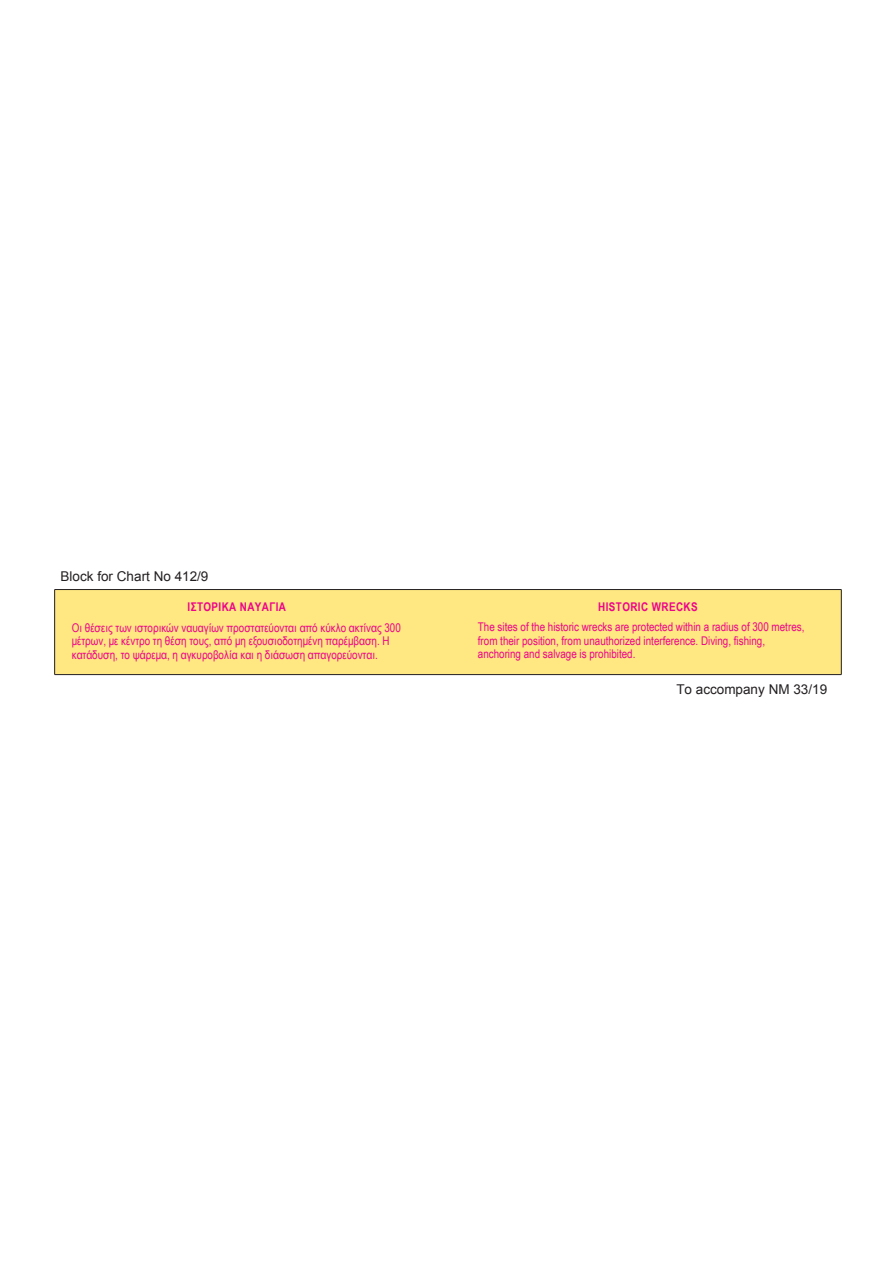
<style>
.page{position:relative;width:893px;height:1263px;background:#fff}
.page>*{position:absolute;margin:0;border:0;box-sizing:border-box;transform-origin:0 0}
.t1{font:13.5px "Arial";color:#231f20}
.t2{font:12px/13.6px "Arial Narrow";color:#ed028c}
.t3{font:700 12px "Arial Narrow";letter-spacing:.035em;color:#ed028c}
</style>
<div class="page">
<div style="left:55px;top:590px;width:786px;height:84px;background:#ffe781"></div>
<hr style="left:55px;top:674px;width:786px;height:1px;background:#231f20">
<hr style="left:55px;top:589px;width:786px;height:1px;background:#231f20">
<hr style="left:54px;top:589px;width:1px;height:86px;background:#231f20">
<hr style="left:841px;top:589px;width:1px;height:86px;background:#231f20">
<p class="t1" style="left:61px;top:567px;width:149px">Block for Chart No 412/9</p>
<p class="t3" style="left:188px;top:597px;width:100px">ΙΣΤΟΡΙΚΑ ΝΑΥΑΓΙΑ</p>
<p class="t3" style="left:598px;top:597px;width:101px">HISTORIC WRECKS</p>
<p class="t2" style="left:72px;top:620px;width:331px">Οι θέσεις των ιστορικών ναυαγίων προστατεύονται από κύκλο ακτίνας 300 μέτρων, με κέντρο τη θέση τους, από μη εξουσιοδοτημένη παρέμβαση. Η κατάδυση, το ψάρεμα, η αγκυροβολία και η διάσωση απαγορεύονται.</p>
<p class="t2" style="left:478px;top:619px;width:328px">The sites of the historic wrecks are protected within a radius of 300 metres, from their position, from unauthorized interference. Diving, fishing, anchoring and salvage is prohibited.</p>
<p class="t1" style="left:676px;top:680px;width:152px">To accompany NM 33/19</p>
</div>
